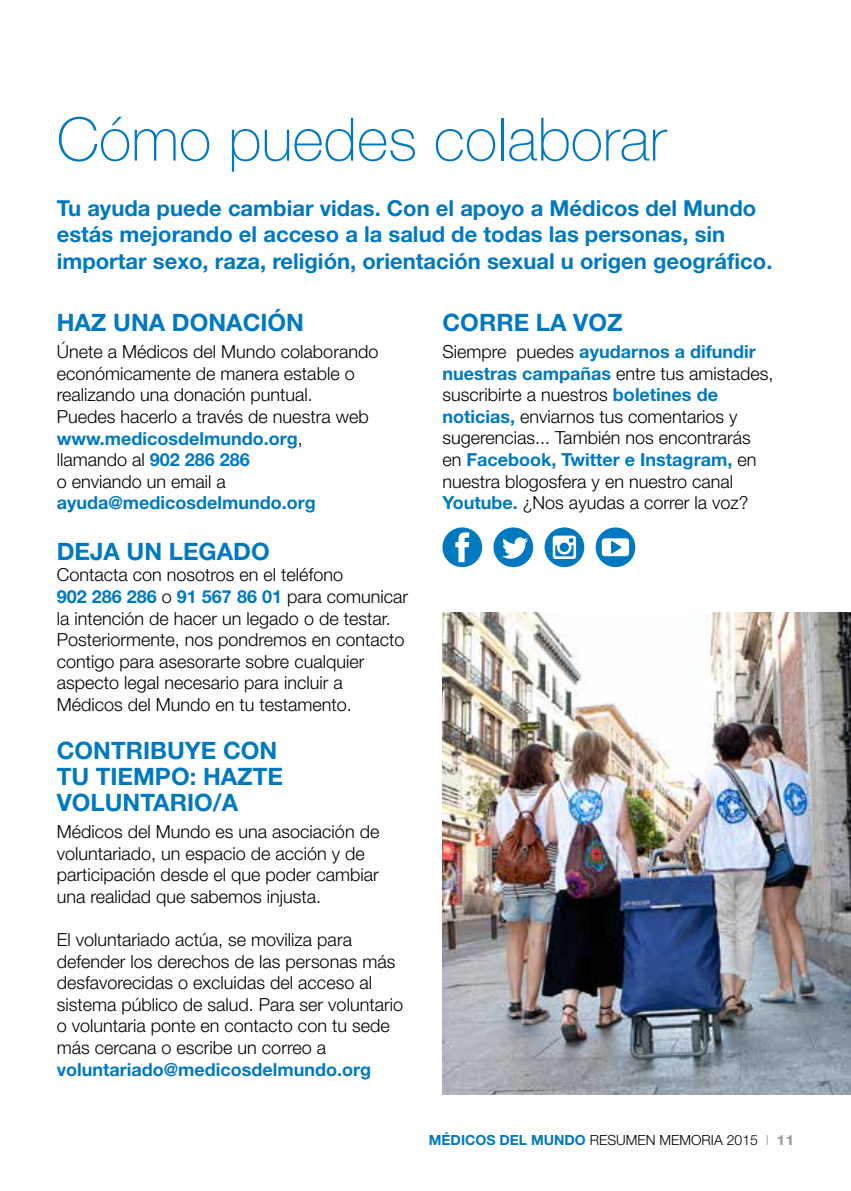
<style>
.page{position:relative;width:851px;height:1191px;background:#fff}
.page>*{position:absolute;margin:0;border:0;box-sizing:border-box;transform-origin:0 0}
.t1{font:100 60px "Helvetica Neue";color:#0079c1}
.t2{font:700 24px/26px "Helvetica Neue";color:#0079c1}
.t3{font:700 22px/26.4px "Helvetica Neue";color:#0079c1}
.t4{font:300 18px/21.6px "Helvetica Neue";color:#000}
.t5{font:700 18px "Helvetica Neue";color:#0079c1}
.t6{font:300 14px "Helvetica Neue";color:#000}
.s1{font-weight:700;color:#0079c1}
.s2{color:#9fa1a4}
.s3{font-weight:800;color:#9fa1a4}
</style>
<div class="page">
<img style="left:442px;top:612px;width:408px;height:482px">
<div style="left:493px;top:527px;width:40px;height:40px;background:#0079c1;border-radius:50%"></div>
<svg style="left:502px;top:537px;width:26px;height:21px"></svg>
<div style="left:442px;top:527px;width:40px;height:40px;background:#0079c1;border-radius:50%"></div>
<svg style="left:455px;top:532px;width:14px;height:30px"></svg>
<div style="left:595px;top:527px;width:40px;height:40px;background:#0079c1;border-radius:50%"></div>
<svg style="left:601px;top:538px;width:28px;height:18px"></svg>
<div style="left:544px;top:527px;width:40px;height:40px;background:#0079c1;border-radius:50%"></div>
<svg style="left:552px;top:535px;width:24px;height:24px"></svg>
<h1 class="t1" style="left:57px;top:105px;width:611px">Cómo puedes colaborar</h1>
<p class="t3" style="left:57px;top:194px;width:717px">Tu ayuda puede cambiar vidas. Con el apoyo a Médicos del Mundo estás mejorando el acceso a la salud de todas las personas, sin importar sexo, raza, religión, orientación sexual u origen geográfico.</p>
<h2 class="t2" style="left:57px;top:309px;width:249px">HAZ UNA DONACIÓN</h2>
<p class="t4" style="left:57px;top:340px;width:323px">Únete a Médicos del Mundo colaborando económicamente de manera estable o realizando una donación puntual.<br>Puedes hacerlo a través de nuestra web <span class="s1">www.medicosdelmundo.org</span>,<br>llamando al <span class="s1">902 286 286<br></span>o enviando un email a</p>
<p class="t5" style="left:57px;top:492px;width:260px">ayuda@medicosdelmundo.org</p>
<h2 class="t2" style="left:57px;top:537px;width:214px">DEJA UN LEGADO</h2>
<p class="t4" style="left:57px;top:564px;width:353px">Contacta con nosotros en el teléfono<br><span class="s1">902 286 286</span> o <span class="s1">91 567 86 01</span> para comunicar la intención de hacer un legado o de testar.<br>Posteriormente, nos pondremos en contacto contigo para asesorarte sobre cualquier aspecto legal necesario para incluir a Médicos del Mundo en tu testamento.</p>
<h2 class="t2" style="left:57px;top:736px;width:228px">CONTRIBUYE CON<br>TU TIEMPO: HAZTE<br>VOLUNTARIO/A</h2>
<p class="t4" style="left:57px;top:820px;width:324px">Médicos del Mundo es una asociación de voluntariado, un espacio de acción y de participación desde el que poder cambiar una realidad que sabemos injusta.</p>
<p class="t4" style="left:57px;top:928px;width:348px">El voluntariado actúa, se moviliza para defender los derechos de las personas más desfavorecidas o excluidas del acceso al sistema público de salud. Para ser voluntario o voluntaria ponte en contacto con tu sede más cercana o escribe un correo a</p>
<p class="t5" style="left:57px;top:1058px;width:316px">voluntariado@medicosdelmundo.org</p>
<h2 class="t2" style="left:442px;top:308px;width:182px">CORRE LA VOZ</h2>
<p class="t4" style="left:442px;top:340px;width:332px">Siempre puedes <span class="s1">ayudarnos a difundir nuestras campañas</span> entre tus amistades, suscribirte a nuestros <span class="s1">boletines de noticias,</span> enviarnos tus comentarios y sugerencias... También nos encontrarás en <span class="s1">Facebook, Twitter e Instagram,</span> en nuestra blogosfera y en nuestro canal <span class="s1">Youtube.</span> ¿Nos ayudas a correr la voz?</p>
<p class="t6" style="left:429px;top:1131px;width:367px"><span class="s1">MÉDICOS DEL MUNDO</span> RESUMEN MEMORIA 2015 <span class="s2">I</span> <span class="s3">11</span></p>
</div>
